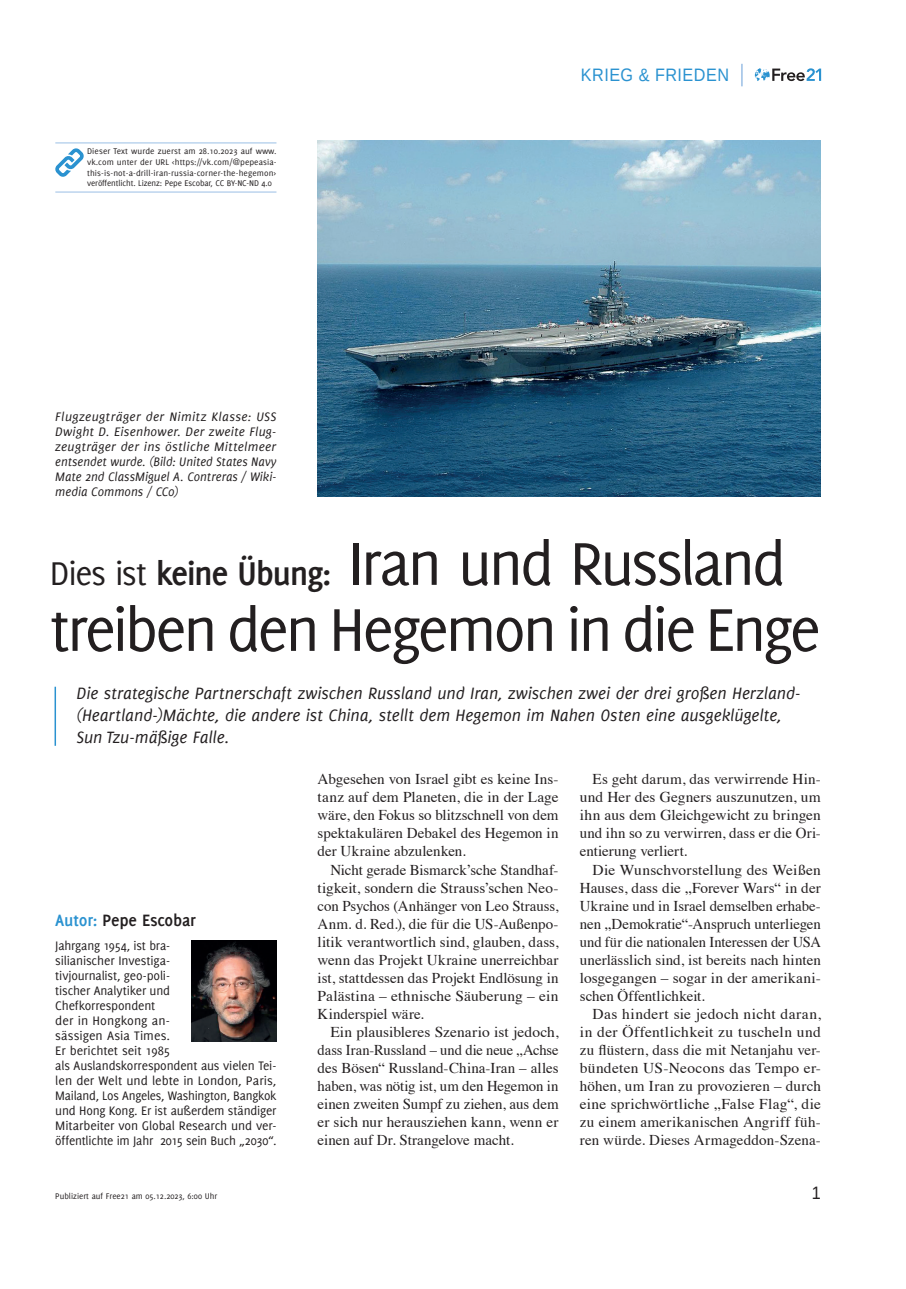
<style>
.page{position:relative;width:906px;height:1289px;background:#fff}
.page>*{position:absolute;margin:0;border:0;box-sizing:border-box;transform-origin:0 0}
.t1{font:66px/66px "Delicious";letter-spacing:-.045em;color:#231f20}
.t2{font:italic 18px/21.6px "Delicious";color:#231f20}
.t3{font:700 18px "Delicious";letter-spacing:-.01em;color:#231f20}
.t4{font:18px "Liberation Sans";letter-spacing:.03em;color:#2a92d0;scale:.9 1}
.t5{font:18px "Liberation Sans";color:#231f20;scale:.9 1}
.t6{font:15px/18px "Times";letter-spacing:.005em;color:#231f20;text-align:justify}
.t7{font:13.5px/15px "Delicious";letter-spacing:-.01em;color:#231f20}
.t8{font:italic 13.5px/15px "Delicious";color:#231f20;text-align:justify}
.t9{font:9px/10.8px "Delicious";color:#231f20;text-align:justify}
.s1{font-size:36px}
.s2{font-weight:700;font-size:36px}
.s3{color:#2a92d0}
</style>
<div class="page">
<svg style="left:755px;top:68px;width:66px;height:13px"></svg>
<svg style="left:741px;top:64px;width:1px;height:22px"></svg>
<hr style="left:55px;top:686px;width:1px;height:59px;background:#2a92d0">
<img style="left:317px;top:140px;width:504px;height:356px">
<hr style="left:55px;top:142px;width:221px;height:1px;background:#9abfe5">
<hr style="left:55px;top:192px;width:221px;height:1px;background:#9abfe5">
<svg style="left:55px;top:148px;width:29px;height:29px"></svg>
<img style="left:191px;top:940px;width:85px;height:101px">
<p class="t9" style="left:87px;top:145px;width:191px">Dieser Text wurde zuerst am 28.10.2023 auf www. vk.com unter der URL &lt;https://vk.com/@pepeasia&shy;this-is-not-a-drill-iran-russia-corner-the-hegemon&gt; veröffentlicht. Lizenz: Pepe Escobar, CC BY-NC-ND 4.0</p>
<p class="t8" style="left:55px;top:409px;width:223px">Flugzeugträger der Nimitz Klasse: USS Dwight D. Eisenhower. Der zweite Flug&shy;zeugträger der ins östliche Mittelmeer entsendet wurde. (Bild: United States Navy Mate 2nd ClassMiguel A. Contreras / Wiki&shy;media Commons / CC0)</p>
<p class="t4" style="left:581px;top:63px;width:166px">KRIEG &amp; FRIEDEN</p>
<h1 class="t1" style="left:50px;top:529px;width:772px"><span class="s1">Dies ist</span> <span class="s2">keine Übung:</span> Iran und Russland treiben den Hegemon in die Enge</h1>
<p class="t2" style="left:77px;top:682px;width:725px">Die strategische Partnerschaft zwischen Russland und Iran, zwischen zwei der drei großen Herzland-(Heartland-)Mächte, die andere ist China, stellt dem Hegemon im Nahen Osten eine ausgeklügelte,<br>Sun Tzu-mäßige Falle.</p>
<p class="t3" style="left:55px;top:909px;width:142px"><span class="s3">Autor:</span> Pepe Escobar</p>
<p class="t7" style="left:55px;top:937px;width:223px">Jahrgang 1954, ist bra-<br>silianischer Investiga-<br>tivjournalist, geo-poli-<br>tischer Analytiker und<br>Chefkorrespondent<br>der in Hongkong an-<br>sässigen Asia Times.<br>Er berichtet seit 1985<br>als Auslandskorrespondent aus vielen Tei&shy;len der Welt und lebte in London, Paris,<br>Mailand, Los Angeles, Washington, Bangkok und Hong Kong. Er ist außerdem ständiger<br>Mitarbeiter von Global Research und ver&shy;öffentlichte im Jahr 2015 sein Buch „2030“.</p>
<p class="t6" style="left:317px;top:769px;width:242px">Abgesehen von Israel gibt es keine Ins&shy;tanz auf dem Planeten, die in der Lage wäre, den Fokus so blitzschnell von dem spektakulären Debakel des Hegemon in der Ukraine abzulenken.</p>
<p class="t6" style="left:317px;top:859px;width:242px;text-indent:13px">Nicht gerade Bismarck’sche Standhaf&shy;tigkeit, sondern die Strauss’schen Neo&shy;con Psychos (Anhänger von Leo Strauss, Anm. d. Red.), die für die US-Außenpo&shy;litik verantwortlich sind, glauben, dass, wenn das Projekt Ukraine unerreichbar ist, stattdessen das Projekt Endlösung in Palästina – ethnische Säuberung – ein Kinderspiel wäre.</p>
<p class="t6" style="left:317px;top:1021px;width:242px;text-indent:13px">Ein plausibleres Szenario ist jedoch, dass Iran-Russland – und die neue „Achse des Bösen“ Russland-China-Iran – alles haben, was nötig ist, um den Hegemon in einen zweiten Sumpf zu ziehen, aus dem er sich nur herausziehen kann, wenn er einen auf Dr. Strangelove macht.</p>
<p class="t6" style="left:580px;top:769px;width:242px;text-indent:13px">Es geht darum, das verwirrende Hin&shy;und Her des Gegners auszunutzen, um ihn aus dem Gleichgewicht zu bringen und ihn so zu verwirren, dass er die Ori&shy;entierung verliert.</p>
<p class="t6" style="left:580px;top:859px;width:242px;text-indent:13px">Die Wunschvorstellung des Weißen Hauses, dass die „Forever Wars“ in der Ukraine und in Israel demselben erhabe&shy;nen „Demokratie“-Anspruch unterliegen und für die nationalen Interessen der USA unerlässlich sind, ist bereits nach hinten losgegangen – sogar in der amerikani&shy;schen Öffentlichkeit.</p>
<p class="t6" style="left:580px;top:1003px;width:242px;text-indent:13px">Das hindert sie jedoch nicht daran, in der Öffentlichkeit zu tuscheln und zu flüstern, dass die mit Netanjahu ver&shy;bündeten US-Neocons das Tempo er&shy;höhen, um Iran zu provozieren – durch eine sprichwörtliche „False Flag“, die zu einem amerikanischen Angriff füh&shy;ren würde. Dieses Armageddon-Szena-</p>
<p class="t9" style="left:55px;top:1190px;width:163px">Publiziert auf Free21 am 05.12.2023, 6:00 Uhr</p>
<p class="t5" style="left:812px;top:1181px;width:12px">1</p>
</div>
